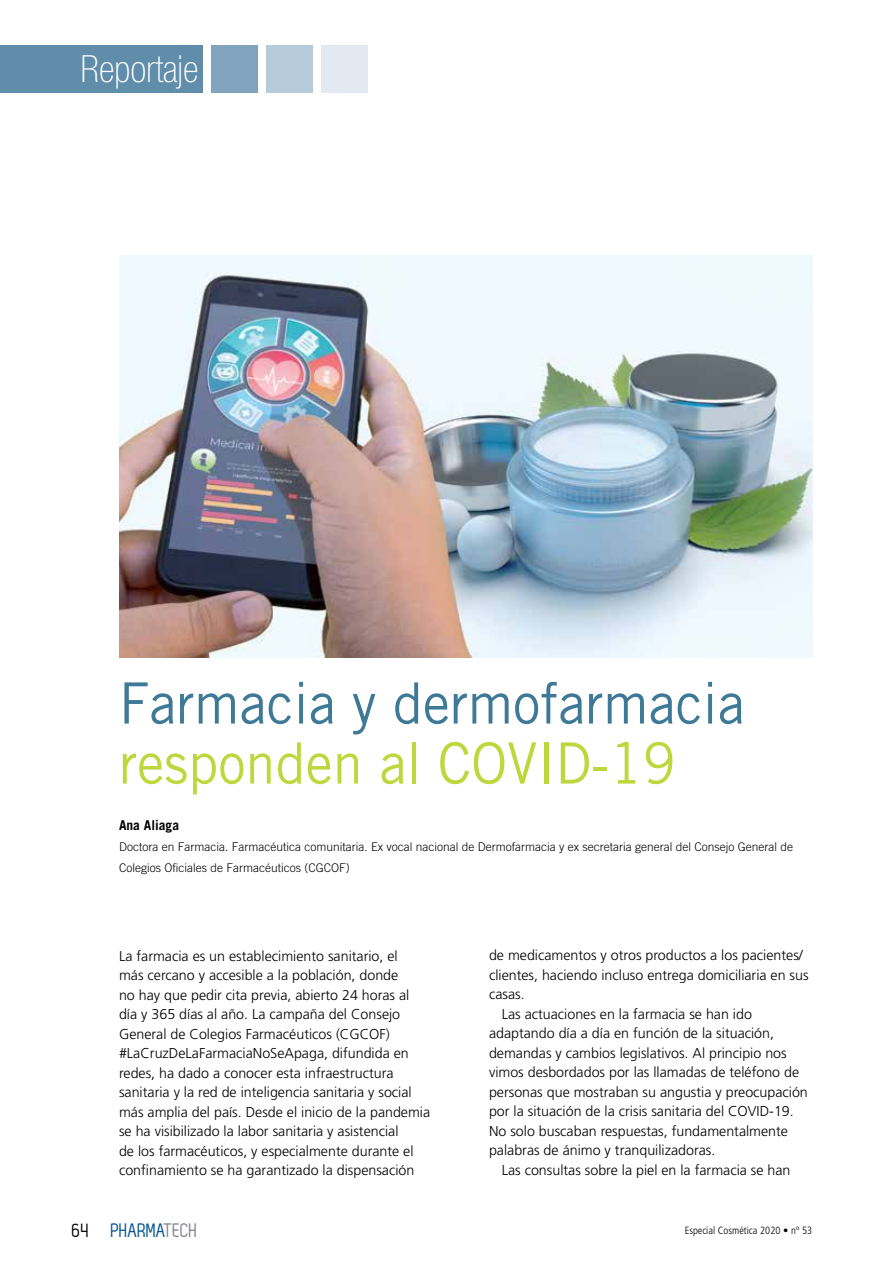
<style>
.page{position:relative;width:893px;height:1263px;background:#fff}
.page>*{position:absolute;margin:0;border:0;box-sizing:border-box;transform-origin:0 0}
.t1{font:57px "Trade Gothic";color:#3e7998;scale:.95 1}
.t2{font:57px "Trade Gothic";color:#bed73d;scale:.95 1}
.t3{font:100 condensed 37.5px "Helvetica Neue LT Std";color:#fff}
.t4{font:19.5px "Zag";color:#00548e}
.t5{font:300 14.25px/19.5px "Frutiger";color:#000}
.t6{font:700 13.5px "Trade Gothic";color:#000}
.t7{font:300 12px/21px "Trade Gothic";color:#000}
.t8{font:300 condensed 10.5px "Frutiger";color:#000}
.s1{color:#000}
.s2{color:#808285}
</style>
<div class="page">
<div style="left:0;top:45px;width:203px;height:47px;background:#5f8daa"></div>
<div style="left:211px;top:45px;width:47px;height:47px;background:#80a4be"></div>
<div style="left:266px;top:45px;width:47px;height:47px;background:#b8cbdb"></div>
<div style="left:321px;top:45px;width:46px;height:47px;background:#e2e9f0"></div>
<img style="left:119px;top:255px;width:693px;height:402px">
<h2 class="t3" style="left:80px;top:48px;width:120px">Reportaje</h2>
<h1 class="t1" style="left:119px;top:669px;width:660px">Farmacia y dermofarmacia</h1>
<h1 class="t2" style="left:119px;top:729px;width:587px">responden al COVID-19</h1>
<p class="t6" style="left:119px;top:817px;width:62px">Ana Aliaga</p>
<p class="t7" style="left:119px;top:836px;width:676px">Doctora en Farmacia. Farmacéutica comunitaria. Ex vocal nacional de Dermofarmacia y ex secretaria general del Consejo General de<br>Colegios Oficiales de Farmacéuticos (CGCOF)</p>
<p class="t5" style="left:119px;top:946px;width:313px">La farmacia es un establecimiento sanitario, el<br>más cercano y accesible a la población, donde<br>no hay que pedir cita previa, abierto 24 horas al día y 365 días al año. La campaña del Consejo General de Colegios Farmacéuticos (CGCOF) #LaCruzDeLaFarmaciaNoSeApaga, difundida en redes, ha dado a conocer esta infraestructura sanitaria y la red de inteligencia sanitaria y social más amplia del país. Desde el inicio de la pandemia se ha visibilizado la labor sanitaria y asistencial<br>de los farmacéuticos, y especialmente durante el confinamiento se ha garantizado la dispensación</p>
<p class="t5" style="left:489px;top:946px;width:315px">de medicamentos y otros productos a los pacientes/</p>
<p class="t5" style="left:489px;top:965px;width:321px">clientes, haciendo incluso entrega domiciliaria en sus</p>
<p class="t5" style="left:489px;top:985px;width:37px">casas.</p>
<p class="t5" style="left:502px;top:1004px;width:252px">Las actuaciones en la farmacia se han ido</p>
<p class="t5" style="left:489px;top:1024px;width:287px">adaptando día a día en función de la situación,</p>
<p class="t5" style="left:489px;top:1043px;width:299px">demandas y cambios legislativos. Al principio nos</p>
<p class="t5" style="left:489px;top:1063px;width:312px">vimos desbordados por las llamadas de teléfono de</p>
<p class="t5" style="left:489px;top:1082px;width:320px">personas que mostraban su angustia y preocupación</p>
<p class="t5" style="left:489px;top:1102px;width:306px">por la situación de la crisis sanitaria del COVID-19.</p>
<p class="t5" style="left:489px;top:1121px;width:301px">No solo buscaban respuestas, fundamentalmente</p>
<p class="t5" style="left:489px;top:1141px;width:228px">palabras de ánimo y tranquilizadoras.</p>
<p class="t5" style="left:502px;top:1160px;width:290px">Las consultas sobre la piel en la farmacia se han</p>
<h3 class="t4" style="left:72px;top:1219px;width:127px"><span class="s1">64</span> PHARMA<span class="s2">TECH</span></h3>
<p class="t8" style="left:685px;top:1224px;width:129px">Especial Cosmética 2020 • nº 53</p>
</div>
